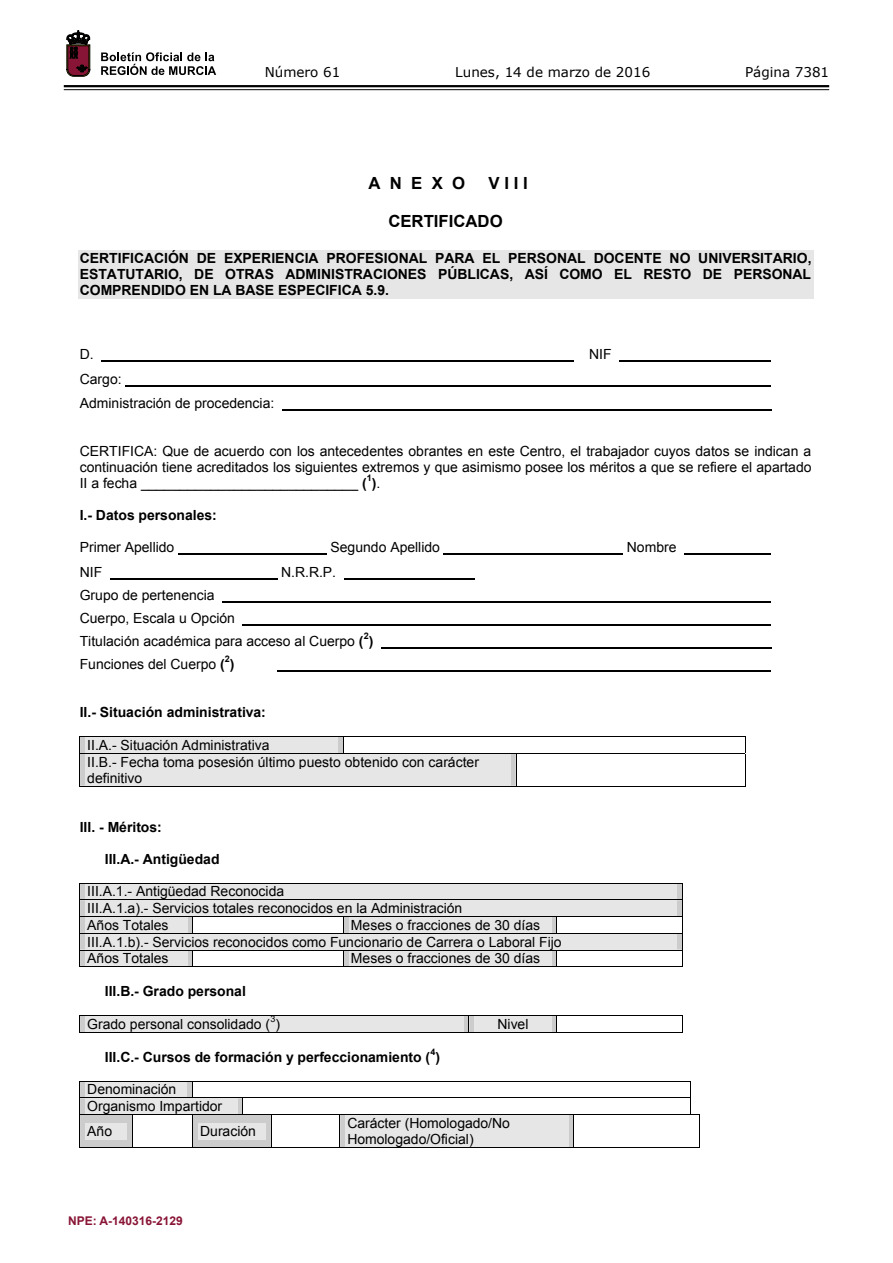
<style>
.page{position:relative;width:893px;height:1263px;background:#fff}
.page>*{position:absolute;margin:0;border:0;box-sizing:border-box;transform-origin:0 0}
.t1{font:700 16.8px "Arial";color:#000}
.t2{font:13.95px/16.8px "Arial";color:#000}
.t3{font:700 13.95px/16px "Arial";color:#000;text-align:justify}
.t4{font:13.5px "Verdana";color:#000}
.t5{font:700 12px "Arial";color:#891536}
.t6{font:700 9px "Arial";color:#000}
.t7{font:9px "Arial";color:#000}
.s1{font-weight:700}
</style>
<div class="page">
<hr style="left:64px;top:85px;width:765px;height:2px;background:#000">
<hr style="left:64px;top:89px;width:765px;height:1px;background:#000">
<svg style="left:101px;top:52px;width:115px;height:23px"></svg>
<svg style="left:67px;top:31px;width:23px;height:45px"></svg>
<div style="left:78px;top:250px;width:735px;height:16px;background:#e6e6e6"></div>
<div style="left:78px;top:266px;width:735px;height:16px;background:#e6e6e6"></div>
<div style="left:78px;top:282px;width:735px;height:16px;background:#e6e6e6"></div>
<hr style="left:101px;top:361px;width:473px;height:1px;background:#000">
<hr style="left:619px;top:361px;width:152px;height:1px;background:#000">
<hr style="left:126px;top:385px;width:645px;height:1px;background:#000">
<hr style="left:282px;top:410px;width:489px;height:1px;background:#000">
<hr style="left:178px;top:554px;width:149px;height:1px;background:#000">
<hr style="left:444px;top:554px;width:179px;height:1px;background:#000">
<hr style="left:684px;top:554px;width:87px;height:1px;background:#000">
<hr style="left:110px;top:578px;width:167px;height:1px;background:#000">
<hr style="left:344px;top:578px;width:131px;height:1px;background:#000">
<hr style="left:222px;top:601px;width:549px;height:1px;background:#000">
<hr style="left:243px;top:624px;width:528px;height:1px;background:#000">
<hr style="left:381px;top:647px;width:390px;height:1px;background:#000">
<hr style="left:277px;top:670px;width:494px;height:1px;background:#000">
<hr style="left:79px;top:736px;width:666px;height:1px;background:#000">
<svg style="left:745px;top:736px;width:1px;height:17px"></svg>
<svg style="left:79px;top:737px;width:437px;height:49px"></svg>
<div style="left:85px;top:754px;width:426px;height:16px;background:#e6e6e6"></div>
<div style="left:85px;top:770px;width:426px;height:16px;background:#e6e6e6"></div>
<hr style="left:79px;top:753px;width:666px;height:1px;background:#000">
<hr style="left:79px;top:754px;width:1px;height:32px;background:#000">
<hr style="left:79px;top:786px;width:437px;height:1px;background:#000">
<hr style="left:516px;top:754px;width:1px;height:32px;background:#000">
<hr style="left:516px;top:786px;width:229px;height:1px;background:#000">
<hr style="left:745px;top:754px;width:1px;height:32px;background:#000">
<svg style="left:79px;top:883px;width:604px;height:84px"></svg>
<hr style="left:557px;top:1015px;width:125px;height:1px;background:#000">
<svg style="left:79px;top:1015px;width:478px;height:18px;background:#cacaca"></svg>
<hr style="left:557px;top:1032px;width:125px;height:1px;background:#000">
<svg style="left:682px;top:1015px;width:1px;height:18px"></svg>
<hr style="left:79px;top:1081px;width:612px;height:1px;background:#000">
<hr style="left:79px;top:1097px;width:612px;height:1px;background:#000">
<svg style="left:690px;top:1082px;width:1px;height:32px"></svg>
<svg style="left:79px;top:1082px;width:192px;height:65px"></svg>
<div style="left:198px;top:1123px;width:68px;height:16px;background:#e6e6e6"></div>
<svg style="left:340px;top:1115px;width:233px;height:32px"></svg>
<div style="left:345px;top:1115px;width:223px;height:16px;background:#e6e6e6"></div>
<div style="left:345px;top:1131px;width:223px;height:16px;background:#e6e6e6"></div>
<hr style="left:79px;top:1114px;width:621px;height:1px;background:#000">
<hr style="left:79px;top:1115px;width:1px;height:33px;background:#000">
<hr style="left:79px;top:1147px;width:53px;height:1px;background:#000">
<hr style="left:132px;top:1115px;width:1px;height:33px;background:#000">
<hr style="left:133px;top:1147px;width:59px;height:1px;background:#000">
<hr style="left:192px;top:1115px;width:1px;height:33px;background:#000">
<hr style="left:193px;top:1147px;width:78px;height:1px;background:#000">
<hr style="left:271px;top:1115px;width:1px;height:33px;background:#000">
<hr style="left:272px;top:1147px;width:67px;height:1px;background:#000">
<hr style="left:339px;top:1115px;width:1px;height:33px;background:#000">
<hr style="left:340px;top:1147px;width:233px;height:1px;background:#000">
<hr style="left:573px;top:1115px;width:1px;height:33px;background:#000">
<hr style="left:574px;top:1147px;width:125px;height:1px;background:#000">
<hr style="left:699px;top:1115px;width:1px;height:33px;background:#000">
<p class="t4" style="left:265px;top:62px;width:77px">Número 61</p>
<p class="t4" style="left:455px;top:62px;width:196px">Lunes, 14 de marzo de 2016</p>
<p class="t4" style="left:745px;top:62px;width:86px">Página 7381</p>
<p class="t1" style="left:368px;top:172px;width:98px">A N E X O</p>
<p class="t1" style="left:489px;top:172px;width:41px">V I I I</p>
<p class="t1" style="left:388px;top:210px;width:116px">CERTIFICADO</p>
<p class="t3" style="left:80px;top:251px;width:733px">CERTIFICACIÓN DE EXPERIENCIA PROFESIONAL PARA EL PERSONAL DOCENTE NO UNIVERSITARIO, ESTATUTARIO, DE OTRAS ADMINISTRACIONES PÚBLICAS, ASÍ COMO EL RESTO DE PERSONAL COMPRENDIDO EN LA BASE ESPECIFICA 5.9.</p>
<p class="t2" style="left:80px;top:346px;width:16px">D.</p>
<p class="t2" style="left:589px;top:346px;width:24px">NIF</p>
<p class="t2" style="left:80px;top:367px;width:196px;line-height:24.5px">Cargo:<br>Administración de procedencia:</p>
<p class="t2" style="left:80px;top:443px;width:733px;line-height:16px;text-align:justify">CERTIFICA: Que de acuerdo con los antecedentes obrantes en este Centro, el trabajador cuyos datos se indican a continuación tiene acreditados los siguientes extremos y que asimismo posee los méritos a que se refiere el apartado II a fecha ____________________________ <span class="s1">( )</span>.</p>
<p class="t6" style="left:367px;top:472px;width:7px">1</p>
<p class="t3" style="left:80px;top:508px;width:139px">I.- Datos personales:</p>
<p class="t2" style="left:80px;top:539px;width:96px">Primer Apellido</p>
<p class="t2" style="left:331px;top:539px;width:111px">Segundo Apellido</p>
<p class="t2" style="left:627px;top:539px;width:51px">Nombre</p>
<p class="t2" style="left:80px;top:564px;width:24px">NIF</p>
<p class="t2" style="left:281px;top:564px;width:57px">N.R.R.P.</p>
<p class="t2" style="left:80px;top:584px;width:295px;line-height:23px">Grupo de pertenencia<br>Cuerpo, Escala u Opción<br>Titulación académica para acceso al Cuerpo <span class="s1">( )</span></p>
<p class="t6" style="left:364px;top:630px;width:7px">2</p>
<p class="t6" style="left:225px;top:653px;width:7px">2</p>
<p class="t2" style="left:80px;top:656px;width:156px">Funciones del Cuerpo <span class="s1">( )</span></p>
<p class="t3" style="left:80px;top:705px;width:188px">II.- Situación administrativa:</p>
<p class="t2" style="left:87px;top:737px;width:393px;line-height:16.4px">II.A.- Situación Administrativa<br>II.B.- Fecha toma posesión último puesto obtenido con carácter definitivo</p>
<p class="t3" style="left:80px;top:819px;width:84px">III. - Méritos:</p>
<p class="t3" style="left:105px;top:851px;width:116px">III.A.- Antigüedad</p>
<p class="t2" style="left:87px;top:883px;width:377px">III.A.1.- Antigüedad Reconocida<br>III.A.1.a).- Servicios totales reconocidos en la Administración<br>Años Totales</p>
<p class="t2" style="left:87px;top:917px;width:476px;text-indent:264px">Meses o fracciones de 30 días<br>III.A.1.b).- Servicios reconocidos como Funcionario de Carrera o Laboral Fijo<br>Años Totales</p>
<p class="t2" style="left:351px;top:950px;width:191px">Meses o fracciones de 30 días</p>
<p class="t3" style="left:105px;top:984px;width:143px">III.B.- Grado personal</p>
<p class="t2" style="left:87px;top:1016px;width:194px">Grado personal consolidado ( )</p>
<p class="t7" style="left:270px;top:1013px;width:7px">3</p>
<p class="t6" style="left:430px;top:1046px;width:7px">4</p>
<p class="t3" style="left:105px;top:1049px;width:337px">III.C.- Cursos de formación y perfeccionamiento ( )</p>
<p class="t2" style="left:497px;top:1016px;width:33px">Nivel</p>
<p class="t2" style="left:87px;top:1081px;width:136px">Denominación<br>Organismo Impartidor</p>
<p class="t2" style="left:87px;top:1123px;width:26px">Año</p>
<p class="t2" style="left:200px;top:1123px;width:57px">Duración</p>
<p class="t2" style="left:347px;top:1115px;width:164px;line-height:16px">Carácter (Homologado/No<br>Homologado/Oficial)</p>
<p class="t5" style="left:68px;top:1213px;width:116px">NPE: A-140316-2129</p>
</div>
